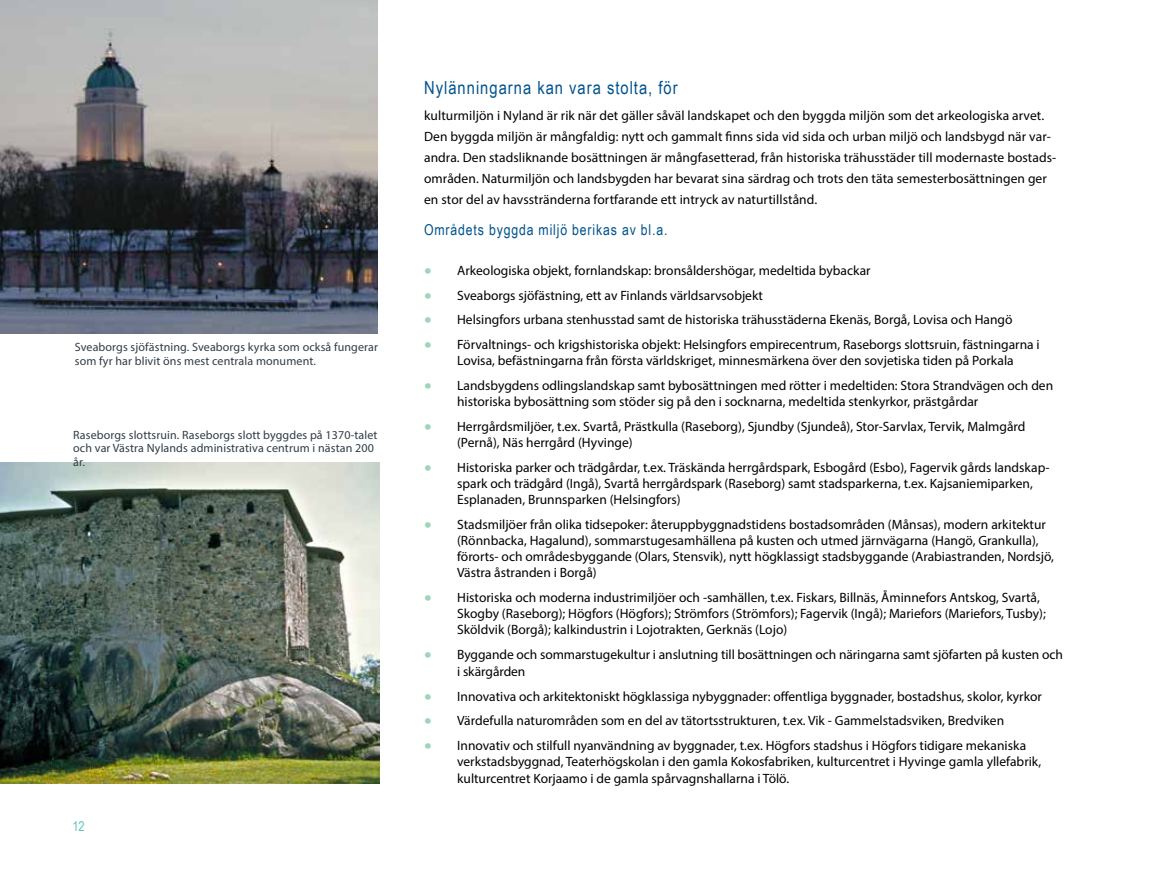
<style>
.page{position:relative;width:1149px;height:893px;background:#fff}
.page>*{position:absolute;margin:0;border:0;box-sizing:border-box;transform-origin:0 0}
.t1{font:18px "Arial Narrow";letter-spacing:.055em;color:#00538d}
.t2{font:15px "Arial Narrow";letter-spacing:.055em;color:#00538d}
.t3{font:13.5px/16.2px "Myriad Pro";color:#000}
.t4{font:13.5px "Arial Narrow";color:#5fc5bc}
.t5{font:12px/13.5px "Myriad Pro";letter-spacing:.01em;color:#303c47}
.s1{font-size:27px;color:#9fd5b9}
</style>
<div class="page">
<img style="left:0;top:0;width:378px;height:333px">
<img style="left:0;top:462px;width:379px;height:321px">
<p class="t5" style="left:75px;top:340px;width:304px">Sveaborgs sjöfästning. Sveaborgs kyrka som också fungerar som fyr har blivit öns mest centrala monument.</p>
<p class="t5" style="left:73px;top:428px;width:306px">Raseborgs slottsruin. Raseborgs slott byggdes på 1370-talet och var Västra Nylands administrativa centrum i nästan 200 år.</p>
<p class="t4" style="left:72px;top:816px;width:14px">12</p>
<h1 class="t1" style="left:424px;top:75px;width:255px">Nylänningarna kan vara stolta, för</h1>
<p class="t3" style="left:424px;top:104px;width:633px;line-height:21px">kulturmiljön i Nyland är rik när det gäller såväl landskapet och den byggda miljön som det arkeologiska arvet.<br>Den byggda miljön är mångfaldig: nytt och gammalt finns sida vid sida och urban miljö och landsbygd när var&shy;andra. Den stadsliknande bosättningen är mångfasetterad, från historiska trähusstäder till modernaste bostads&shy;områden. Naturmiljön och landsbygden har bevarat sina särdrag och trots den täta semesterbosättningen ger en stor del av havsstränderna fortfarande ett intryck av naturtillstånd.</p>
<p class="t2" style="left:424px;top:219px;width:245px">Områdets byggda miljö berikas av bl.a.</p>
<p class="t3" style="left:424px;top:262px;width:448px"><span class="s1">•</span> Arkeologiska objekt, fornlandskap: bronsåldershögar, medeltida bybackar</p>
<p class="t3" style="left:424px;top:287px;width:340px"><span class="s1">•</span> Sveaborgs sjöfästning, ett av Finlands världsarvsobjekt</p>
<p class="t3" style="left:424px;top:311px;width:589px"><span class="s1">•</span> Helsingfors urbana stenhusstad samt de historiska trähusstäderna Ekenäs, Borgå, Lovisa och Hangö</p>
<p class="t3" style="left:424px;top:336px;width:617px;text-align:center"><span class="s1">•</span> Förvaltnings- och krigshistoriska objekt: Helsingfors empirecentrum, Raseborgs slottsruin, fästningarna i<br>Lovisa, befästningarna från första världskriget, minnesmärkena över den sovjetiska tiden på Porkala</p>
<p class="t3" style="left:457px;top:377px;width:597px;text-indent:-33px"><span class="s1">•</span> Landsbygdens odlingslandskap samt bybosättningen med rötter i medeltiden: Stora Strandvägen och den historiska bybosättning som stöder sig på den i socknarna, medeltida stenkyrkor, prästgårdar</p>
<p class="t3" style="left:457px;top:418px;width:569px;text-indent:-33px"><span class="s1">•</span> Herrgårdsmiljöer, t.ex. Svartå, Prästkulla (Raseborg), Sjundby (Sjundeå), Stor-Sarvlax, Tervik, Malmgård (Pernå), Näs herrgård (Hyvinge)</p>
<p class="t3" style="left:457px;top:459px;width:594px;text-indent:-33px"><span class="s1">•</span> Historiska parker och trädgårdar, t.ex. Träskända herrgårdspark, Esbogård (Esbo), Fagervik gårds landskap&shy;spark och trädgård (Ingå), Svartå herrgårdspark (Raseborg) samt stadsparkerna, t.ex. Kajsaniemiparken,<br>Esplanaden, Brunnsparken (Helsingfors)</p>
<p class="t3" style="left:457px;top:516px;width:598px;text-indent:-33px"><span class="s1">•</span> Stadsmiljöer från olika tidsepoker: återuppbyggnadstidens bostadsområden (Månsas), modern arkitektur (Rönnbacka, Hagalund), sommarstugesamhällena på kusten och utmed järnvägarna (Hangö, Grankulla), förorts- och områdesbyggande (Olars, Stensvik), nytt högklassigt stadsbyggande (Arabiastranden, Nordsjö, Västra åstranden i Borgå)</p>
<p class="t3" style="left:457px;top:589px;width:590px;text-indent:-33px"><span class="s1">•</span> Historiska och moderna industrimiljöer och -samhällen, t.ex. Fiskars, Billnäs, Åminnefors Antskog, Svartå,<br>Skogby (Raseborg); Högfors (Högfors); Strömfors (Strömfors); Fagervik (Ingå); Mariefors (Mariefors, Tusby);<br>Sköldvik (Borgå); kalkindustrin i Lojotrakten, Gerknäs (Lojo)</p>
<p class="t3" style="left:457px;top:646px;width:607px;text-indent:-33px"><span class="s1">•</span> Byggande och sommarstugekultur i anslutning till bosättningen och näringarna samt sjöfarten på kusten och i skärgården</p>
<p class="t3" style="left:424px;top:688px;width:619px"><span class="s1">•</span> Innovativa och arkitektoniskt högklassiga nybyggnader: offentliga byggnader, bostadshus, skolor, kyrkor</p>
<p class="t3" style="left:424px;top:713px;width:581px"><span class="s1">•</span> Värdefulla naturområden som en del av tätortsstrukturen, t.ex. Vik - Gammelstadsviken, Bredviken</p>
<p class="t3" style="left:457px;top:737px;width:585px;text-indent:-33px"><span class="s1">•</span> Innovativ och stilfull nyanvändning av byggnader, t.ex. Högfors stadshus i Högfors tidigare mekaniska verkstadsbyggnad, Teaterhögskolan i den gamla Kokosfabriken, kulturcentret i Hyvinge gamla yllefabrik, kulturcentret Korjaamo i de gamla spårvagnshallarna i Tölö.</p>
</div>
